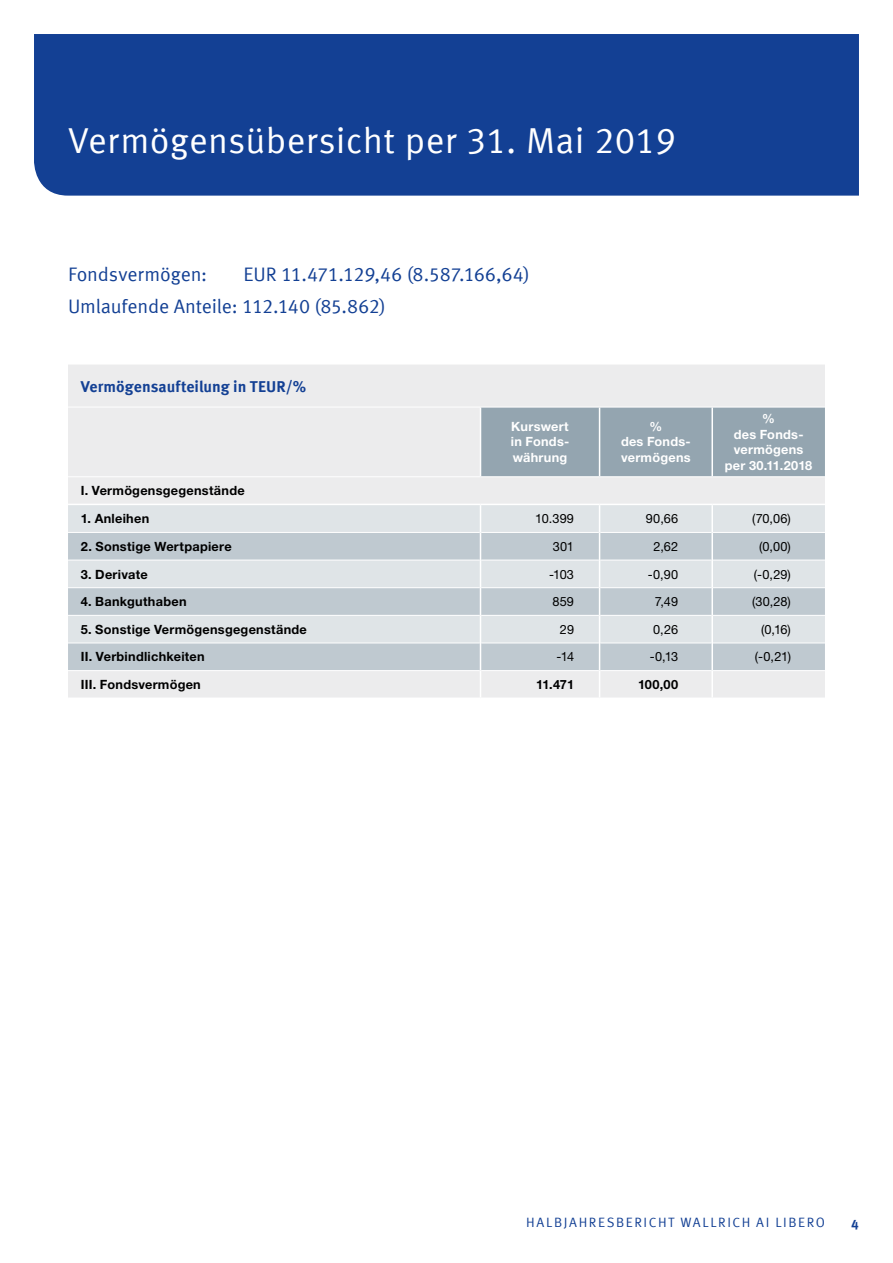
<style>
.page{position:relative;width:893px;height:1263px;background:#fff}
.page>*{position:absolute;margin:0;border:0;box-sizing:border-box;transform-origin:0 0}
.t1{font:36px "Meta Offc Pro Norm";letter-spacing:.01em;color:#fff}
.t2{font:19.5px/32px "Meta Offc Pro Norm";letter-spacing:-.01em;color:#134094}
.t3{font:700 15.75px "Meta Offc Pro";color:#134094}
.t4{font:13.5px "Meta Offc Pro Norm";letter-spacing:.12em;color:#134094}
.t5{font:700 13.5px "Meta Offc Pro";color:#134094}
.t6{font:700 12.75px "Helvetica Neue LTW1 G";letter-spacing:.02em;color:#000}
.t7{font:12.75px "Helvetica Neue LTW1 G";letter-spacing:.005em;color:#000}
.t8{font:700 12.75px/15.9px "Helvetica Neue LTW1 G";letter-spacing:.02em;color:#fff;text-align:center}
</style>
<div class="page">
<div style="left:34px;top:34px;width:825px;height:162px;background:#134094"></div>
<div style="left:68px;top:365px;width:757px;height:139px;background:#ececed"></div>
<div style="left:481px;top:408px;width:344px;height:68px;background:#94a5b0"></div>
<hr style="left:68px;top:407px;width:412px;height:1px;background:#fff">
<hr style="left:480px;top:407px;width:120px;height:1px;background:#fff">
<hr style="left:600px;top:407px;width:112px;height:1px;background:#fff">
<hr style="left:712px;top:407px;width:113px;height:1px;background:#fff">
<hr style="left:68px;top:476px;width:412px;height:1px;background:#fff">
<hr style="left:480px;top:476px;width:120px;height:1px;background:#fff">
<hr style="left:600px;top:476px;width:112px;height:1px;background:#fff">
<hr style="left:712px;top:476px;width:113px;height:1px;background:#fff">
<hr style="left:480px;top:407px;width:1px;height:69px;background:#fff">
<hr style="left:599px;top:407px;width:1px;height:69px;background:#fff">
<svg style="left:68px;top:505px;width:757px;height:192px;background:#d4dadf"></svg>
<hr style="left:711px;top:407px;width:2px;height:69px;background:#fff">
<hr style="left:711px;top:505px;width:2px;height:27px;background:#fff">
<hr style="left:711px;top:532px;width:2px;height:28px;background:#fff">
<hr style="left:711px;top:560px;width:2px;height:28px;background:#fff">
<hr style="left:711px;top:588px;width:2px;height:27px;background:#fff">
<hr style="left:711px;top:615px;width:2px;height:28px;background:#fff">
<hr style="left:711px;top:643px;width:2px;height:28px;background:#fff">
<hr style="left:711px;top:671px;width:2px;height:26px;background:#fff">
<h1 class="t1" style="left:68px;top:113px;width:609px">Vermögensübersicht per 31. Mai 2019</h1>
<h2 class="t2" style="left:68px;top:257px;width:463px;text-indent:176px">EUR 11.471.129,46 (8.587.166,64)<br>Umlaufende Anteile: 112.140 (85.862)</h2>
<h2 class="t2" style="left:68px;top:257px;width:141px">Fondsvermögen:</h2>
<p class="t3" style="left:81px;top:374px;width:227px">Vermögensaufteilung in TEUR/%</p>
<p class="t8" style="left:511px;top:418px;width:60px;text-align:justify">Kurswert in Fonds&shy;währung</p>
<p class="t8" style="left:621px;top:418px;width:71px">%<br>des Fonds&shy;vermögens</p>
<p class="t8" style="left:725px;top:410px;width:89px">%<br>des Fonds&shy;vermögens per 30.11.2018</p>
<p class="t6" style="left:81px;top:483px;width:165px">I. Vermögensgegenstände</p>
<p class="t6" style="left:81px;top:511px;width:70px">1. Anleihen</p>
<p class="t7" style="left:535px;top:511px;width:40px">10.399</p>
<p class="t7" style="left:646px;top:511px;width:34px">90,66</p>
<p class="t7" style="left:752px;top:511px;width:40px">(70,06)</p>
<p class="t6" style="left:81px;top:538px;width:153px">2. Sonstige Wertpapiere</p>
<p class="t7" style="left:553px;top:538px;width:23px">301</p>
<p class="t7" style="left:654px;top:538px;width:26px">2,62</p>
<p class="t7" style="left:759px;top:538px;width:33px">(0,00)</p>
<p class="t6" style="left:81px;top:566px;width:68px">3. Derivate</p>
<p class="t7" style="left:549px;top:566px;width:27px">-103</p>
<p class="t7" style="left:648px;top:566px;width:32px">-0,90</p>
<p class="t7" style="left:754px;top:566px;width:38px">(-0,29)</p>
<p class="t6" style="left:81px;top:594px;width:107px">4. Bankguthaben</p>
<p class="t7" style="left:553px;top:594px;width:23px">859</p>
<p class="t7" style="left:655px;top:594px;width:25px">7,49</p>
<p class="t7" style="left:752px;top:594px;width:40px">(30,28)</p>
<p class="t6" style="left:81px;top:621px;width:228px">5. Sonstige Vermögensgegenstände</p>
<p class="t7" style="left:560px;top:621px;width:16px">29</p>
<p class="t7" style="left:653px;top:621px;width:27px">0,26</p>
<p class="t7" style="left:761px;top:621px;width:31px">(0,16)</p>
<p class="t6" style="left:81px;top:649px;width:125px">II. Verbindlichkeiten</p>
<p class="t7" style="left:557px;top:649px;width:19px">-14</p>
<p class="t7" style="left:650px;top:649px;width:30px">-0,13</p>
<p class="t7" style="left:755px;top:649px;width:38px">(-0,21)</p>
<p class="t6" style="left:81px;top:677px;width:122px">III. Fondsvermögen</p>
<p class="t6" style="left:536px;top:677px;width:39px">11.471</p>
<p class="t6" style="left:638px;top:677px;width:42px">100,00</p>
<p class="t4" style="left:526px;top:1211px;width:176px">HALBJAHRESBERICHT Wallrich</p>
<p class="t4" style="left:756px;top:1211px;width:36px">AI Libero</p>
<p class="t5" style="left:851px;top:1214px;width:9px">4</p>
</div>
